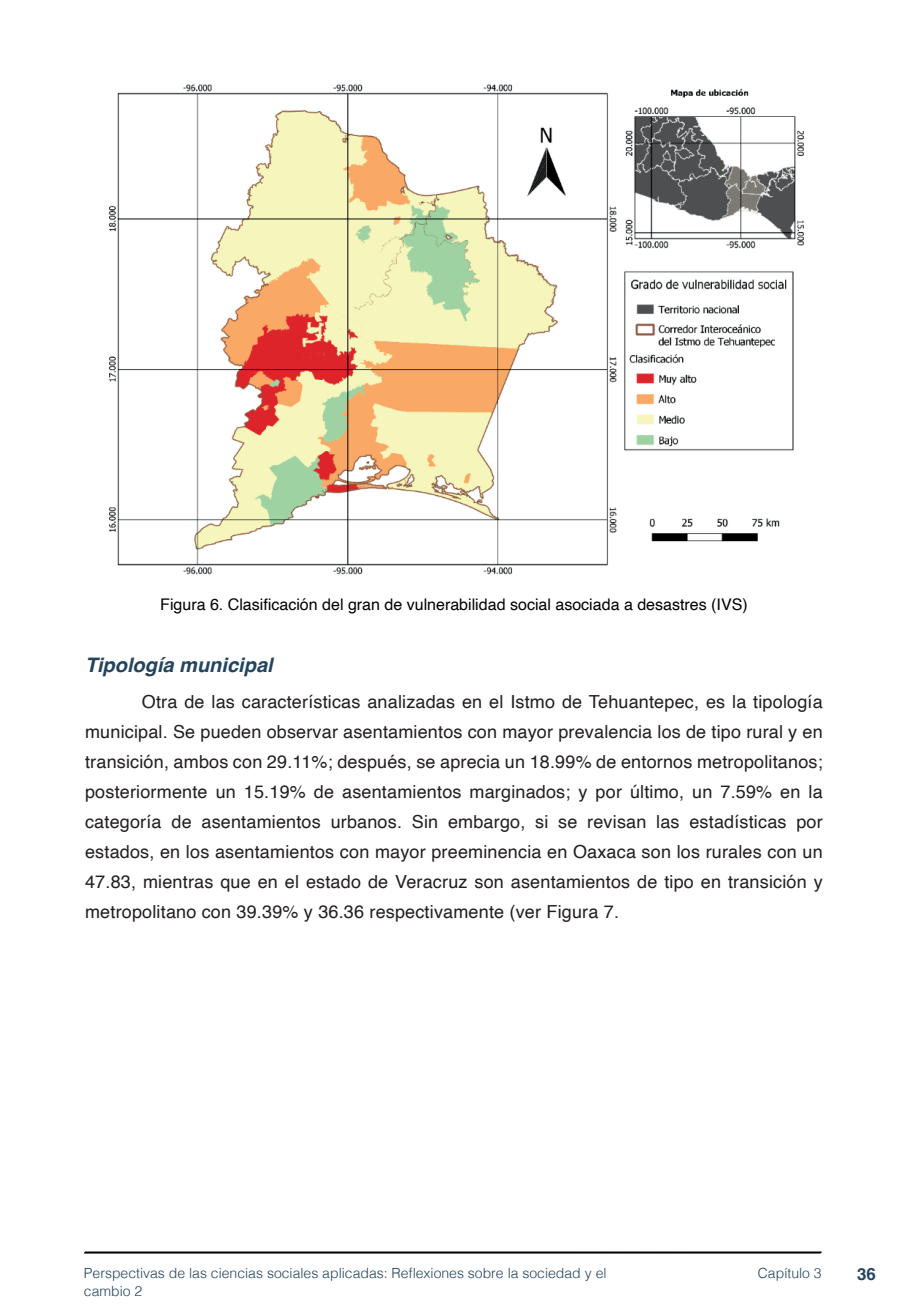
<style>
.page{position:relative;width:908px;height:1304px;background:#fff}
.page>*{position:absolute;margin:0;border:0;box-sizing:border-box;transform-origin:0 0}
.Subtitulo{font:italic 700 20px "Helvetica";color:#23445f}
.txt{font:18px/30px "Helvetica";letter-spacing:.01em;color:#231f20;text-align:justify}
.t1{font:700 16.8px "Helvetica";color:#23445f}
.imagens_graf_tab{font:16px "Helvetica";color:#000}
.t2{font:300 14px/18px "Helvetica";color:#23445f}
</style>
<div class="page">
<svg style="left:84px;top:1251px;width:737px;height:3px;background:#515151"></svg>
<img style="left:109px;top:84px;width:695px;height:491px">
<p class="imagens_graf_tab" style="left:160px;top:592px;width:588px">Figura 6. Clasificación del gran de vulnerabilidad social asociada a desastres (IVS)</p>
<p class="Subtitulo" style="left:85px;top:653px;width:189px">Tipología municipal</p>
<p class="txt" style="left:85px;top:687px;width:738px;text-indent:57px">Otra de las características analizadas en el Istmo de Tehuantepec, es la tipología municipal. Se pueden observar asentamientos con mayor prevalencia los de tipo rural y en transición, ambos con 29.11%; después, se aprecia un 18.99% de entornos metropolitanos; posteriormente un 15.19% de asentamientos marginados; y por último, un 7.59% en la categoría de asentamientos urbanos. Sin embargo, si se revisan las estadísticas por estados, en los asentamientos con mayor preeminencia en Oaxaca son los rurales con un 47.83, mientras que en el estado de Veracruz son asentamientos de tipo en transición y metropolitano con 39.39% y 36.36 respectivamente (ver Figura 7.</p>
<p class="t2" style="left:84px;top:1263px;width:524px">Perspectivas de las ciencias sociales aplicadas: Reflexiones sobre la sociedad y el cambio 2</p>
<p class="t2" style="left:757px;top:1263px;width:65px">Capítulo 3</p>
<p class="t1" style="left:856px;top:1264px;width:20px">36</p>
</div>
